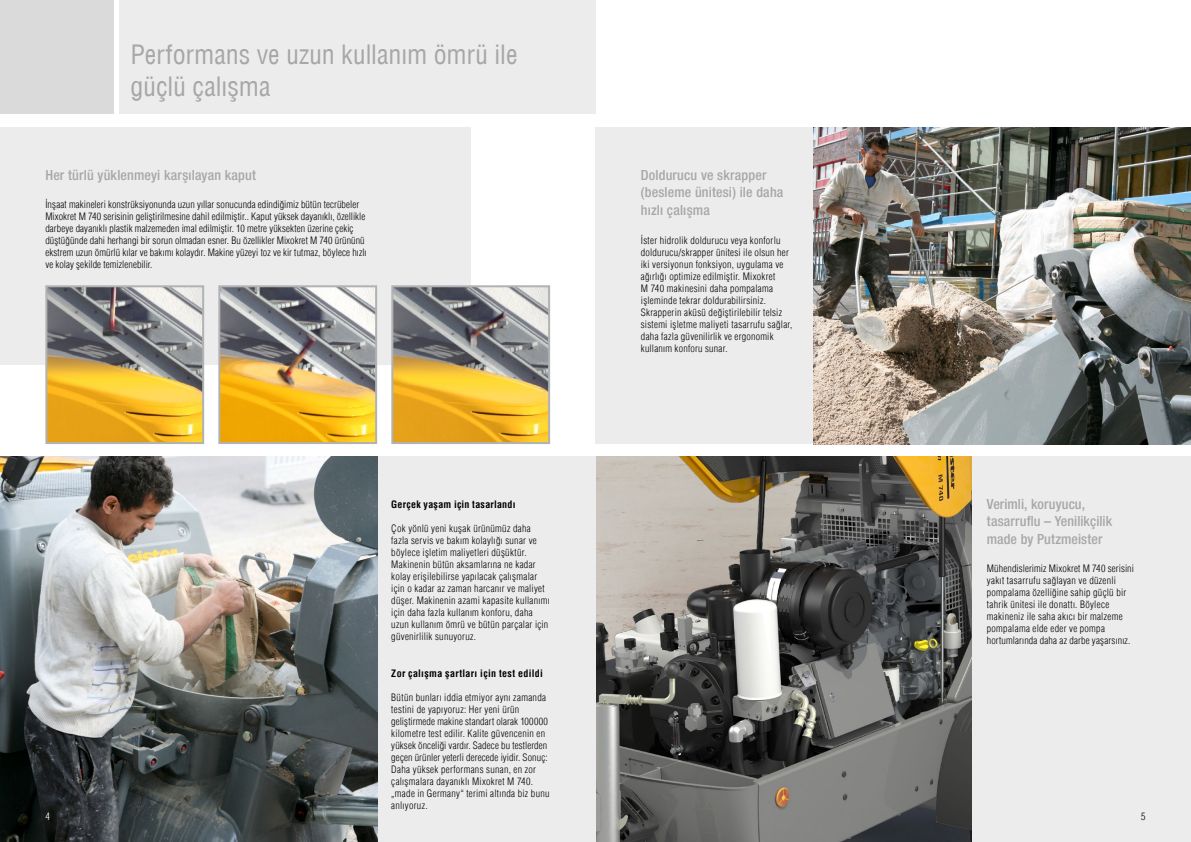
<style>
.page{position:relative;width:1191px;height:842px;background:#fff}
.page>*{position:absolute;margin:0;border:0;box-sizing:border-box;transform-origin:0 0}
.t1{font:condensed 26px/32.5px "Helvetica Com";letter-spacing:-.005em;color:#a7a7a8}
.t2{font:500 condensed 14px/17.5px "Helvetica Neue LT Com";letter-spacing:.01em;color:#a7a7a8}
.t3{font:300 condensed 10px/12px "Helvetica Com";letter-spacing:.025em;color:#000}
.t4{font:700 condensed 10px "Helvetica Com";letter-spacing:.025em;color:#000}
.t5{font:300 condensed 10px "Helvetica Com";color:#fff}
</style>
<div class="page">
<img style="left:595px;top:456px;width:377px;height:386px">
<div style="left:0;top:128px;width:471px;height:237px;background:#ececed"></div>
<div style="left:377px;top:456px;width:218px;height:386px;background:#ececed"></div>
<div style="left:595px;top:128px;width:377px;height:316px;background:#ececed"></div>
<div style="left:119px;top:0;width:476px;height:113px;background:#ececed"></div>
<div style="left:0;top:0;width:113px;height:113px;background:#dadada"></div>
<img style="left:394px;top:288px;width:153px;height:153px">
<div style="left:391px;top:285px;width:159px;height:159px;border:2px solid #b1b2b3"></div>
<img style="left:221px;top:288px;width:153px;height:153px">
<div style="left:218px;top:285px;width:159px;height:159px;border:2px solid #b1b2b3"></div>
<img style="left:48px;top:288px;width:153px;height:153px">
<div style="left:45px;top:285px;width:159px;height:159px;border:2px solid #b1b2b3"></div>
<img style="left:814px;top:128px;width:377px;height:316px">
<div style="left:972px;top:456px;width:219px;height:386px;background:#ececed"></div>
<img style="left:0;top:456px;width:377px;height:386px">
<h1 class="t1" style="left:130px;top:38px;width:388px">Performans ve uzun kullanım ömrü ile güçlü çalışma</h1>
<h2 class="t2" style="left:45px;top:166px;width:212px">Her türlü yüklenmeyi karşılayan kaput</h2>
<h2 class="t2" style="left:641px;top:166px;width:144px">Doldurucu ve skrapper (besleme ünitesi) ile daha hızlı çalışma</h2>
<p class="t3" style="left:641px;top:234px;width:153px">İster hidrolik doldurucu veya konforlu doldurucu/skrapper ünitesi ile olsun her iki versiyonun fonksiyon, uygulama ve ağırlığı optimize edilmiştir. Mixokret<br>M 740 makinesini daha pompalama işleminde tekrar doldurabilirsiniz.<br>Skrapperin aküsü değiştirilebilir telsiz sistemi işletme maliyeti tasarrufu sağlar, daha fazla güvenilirlik ve ergonomik kullanım konforu sunar.</p>
<p class="t3" style="left:45px;top:199px;width:323px">İnşaat makineleri konstrüksiyonunda uzun yıllar sonucunda edindiğimiz bütün tecrübeler Mixokret M 740 serisinin geliştirilmesine dahil edilmiştir.. Kaput yüksek dayanıklı, özellikle darbeye dayanıklı plastik malzemeden imal edilmiştir. 10 metre yüksekten üzerine çekiç düştüğünde dahi herhangi bir sorun olmadan esner. Bu özellikler Mixokret M 740 ürününü ekstrem uzun ömürlü kılar ve bakımı kolaydır. Makine yüzeyi toz ve kir tutmaz, böylece hızlı ve kolay şekilde temizlenebilir.</p>
<p class="t4" style="left:391px;top:498px;width:126px">Gerçek yaşam için tasarlandı</p>
<p class="t3" style="left:391px;top:523px;width:160px">Çok yönlü yeni kuşak ürünümüz daha fazla servis ve bakım kolaylığı sunar ve böylece işletim maliyetleri düşüktür.<br>Makinenin bütün aksamlarına ne kadar kolay erişilebilirse yapılacak çalışmalar için o kadar az zaman harcanır ve maliyet düşer. Makinenin azami kapasite kullanımı için daha fazla kullanım konforu, daha uzun kullanım ömrü ve bütün parçalar için güvenirlilik sunuyoruz.</p>
<p class="t4" style="left:391px;top:666px;width:153px">Zor çalışma şartları için test edildi</p>
<p class="t3" style="left:391px;top:691px;width:160px">Bütün bunları iddia etmiyor aynı zamanda testini de yapıyoruz: Her yeni ürün geliştirmede makine standart olarak 100000 kilometre test edilir. Kalite güvencenin en yüksek önceliği vardır. Sadece bu testlerden geçen ürünler yeterli derecede iyidir. Sonuç:<br>Daha yüksek performans sunan, en zor çalışmalara dayanıklı Mixokret M 740. „made in Germany“ terimi altında biz bunu anlıyoruz.</p>
<h2 class="t2" style="left:986px;top:495px;width:127px">Verimli, koruyucu, tasarruflu – Yenilikçilik made by Putzmeister</h2>
<p class="t3" style="left:986px;top:562px;width:149px">Mühendislerimiz Mixokret M 740 serisini yakıt tasarrufu sağlayan ve düzenli pompalama özelliğine sahip güçlü bir tahrik ünitesi ile donattı. Böylece makineniz ile saha akıcı bir malzeme pompalama elde eder ve pompa hortumlarında daha az darbe yaşarsınız.</p>
<p class="t5" style="left:45px;top:810px;width:6px">4</p>
<p class="t3" style="left:1141px;top:810px;width:6px">5</p>
</div>
